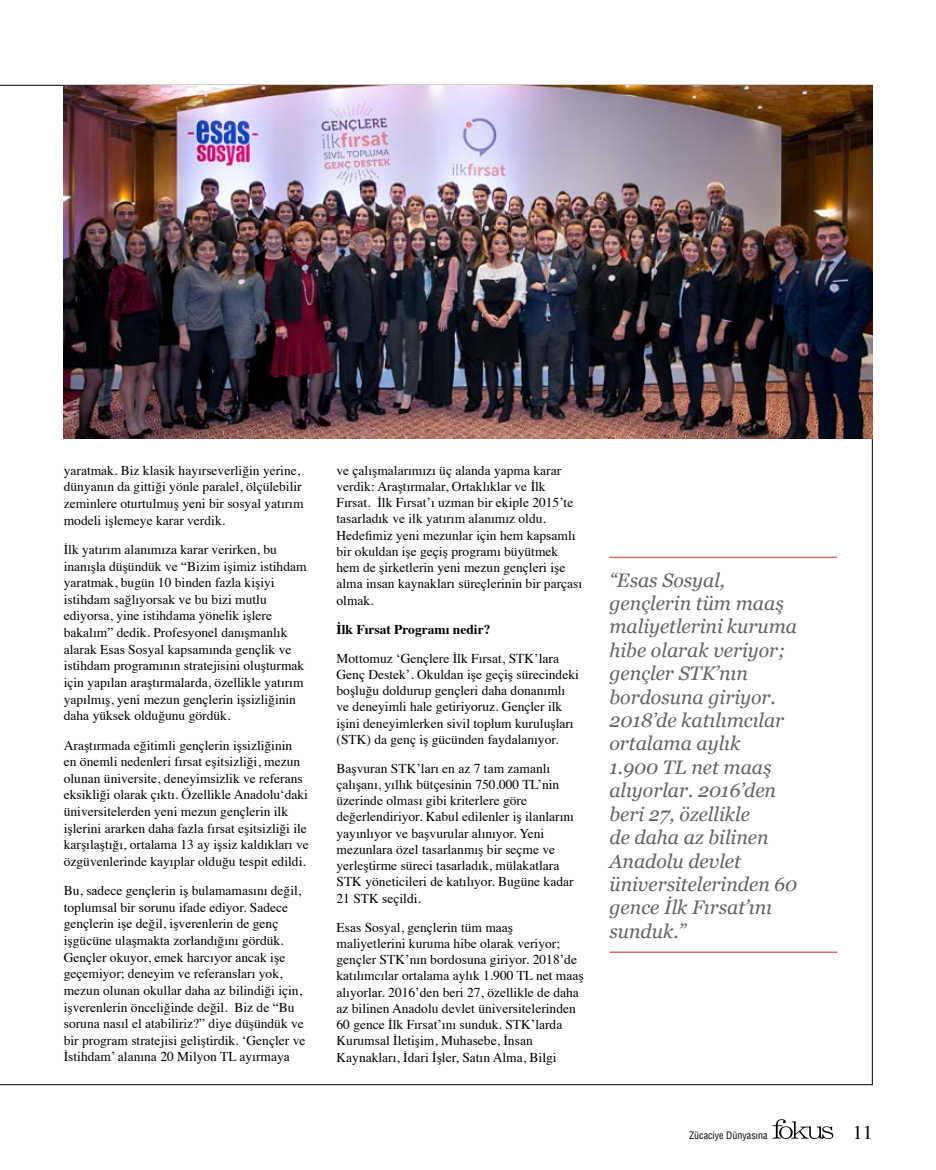
<style>
.page{position:relative;width:936px;height:1170px;background:#fff}
.page>*{position:absolute;margin:0;border:0;box-sizing:border-box;transform-origin:0 0}
.t1{font:19.65px "STIX General";color:#000}
.t2{font:italic 19.5px/23.4px "Georgia";color:#646363}
.t3{font:13.5px/16.6px "Times";color:#000}
.t4{font:700 13.5px "Times";color:#000}
.t5{font:condensed 10.05px "Helvetica LT Std";color:#000}
</style>
<div class="page">
<svg style="left:772px;top:1119px;width:61px;height:19px"></svg>
<img style="left:64px;top:85px;width:808px;height:353px">
<hr style="left:609px;top:556px;width:228px;height:2px;background:#ce716f">
<hr style="left:609px;top:951px;width:228px;height:1px;background:#ce716f">
<p class="t3" style="left:64px;top:460px;width:241px">yaratmak. Biz klasik hayırseverliğin yerine, dünyanın da gittiği yönle paralel, ölçülebilir zeminlere oturtulmuş yeni bir sosyal yatırım modeli işlemeye karar verdik.</p>
<p class="t3" style="left:64px;top:540px;width:244px">İlk yatırım alanımıza karar verirken, bu inanışla düşündük ve “Bizim işimiz istihdam yaratmak, bugün 10 binden fazla kişiyi istihdam sağlıyorsak ve bu bizi mutlu ediyorsa, yine istihdama yönelik işlere bakalım” dedik. Profesyonel danışmanlık alarak Esas Sosyal kapsamında gençlik ve istihdam programının stratejisini oluşturmak için yapılan araştırmalarda, özellikle yatırım yapılmış, yeni mezun gençlerin işsizliğinin daha yüksek olduğunu gördük.</p>
<p class="t3" style="left:64px;top:735px;width:246px">Araştırmada eğitimli gençlerin işsizliğinin<br>en önemli nedenleri fırsat eşitsizliği, mezun olunan üniversite, deneyimsizlik ve referans eksikliği olarak çıktı. Özellikle Anadolu‘daki üniversitelerden yeni mezun gençlerin ilk işlerini ararken daha fazla fırsat eşitsizliği ile karşılaştığı, ortalama 13 ay işsiz kaldıkları ve özgüvenlerinde kayıplar olduğu tespit edildi.</p>
<p class="t3" style="left:64px;top:881px;width:243px">Bu, sadece gençlerin iş bulamamasını değil, toplumsal bir sorunu ifade ediyor. Sadece gençlerin işe değil, işverenlerin de genç işgücüne ulaşmakta zorlandığını gördük.<br>Gençler okuyor, emek harcıyor ancak işe geçemiyor; deneyim ve referansları yok, mezun olunan okullar daha az bilindiği için, işverenlerin önceliğinde değil. Biz de “Bu soruna nasıl el atabiliriz?” diye düşündük ve bir program stratejisi geliştirdik. ‘Gençler ve İstihdam’ alanına 20 Milyon TL ayırmaya</p>
<p class="t3" style="left:336px;top:461px;width:247px;line-height:16.2px">ve çalışmalarımızı üç alanda yapma karar verdik: Araştırmalar, Ortaklıklar ve İlk Fırsat. İlk Fırsat’ı uzman bir ekiple 2015’te tasarladık ve ilk yatırım alanımız oldu.<br>Hedefimiz yeni mezunlar için hem kapsamlı bir okuldan işe geçiş programı büyütmek hem de şirketlerin yeni mezun gençleri işe alma insan kaynakları süreçlerinin bir parçası olmak.</p>
<p class="t4" style="left:336px;top:616px;width:155px">İlk Fırsat Programı nedir?</p>
<p class="t3" style="left:336px;top:648px;width:244px;line-height:16.2px">Mottomuz ‘Gençlere İlk Fırsat, STK’lara Genç Destek’. Okuldan işe geçiş sürecindeki boşluğu doldurup gençleri daha donanımlı ve deneyimli hale getiriyoruz. Gençler ilk işini deneyimlerken sivil toplum kuruluşları (STK) da genç iş gücünden faydalanıyor.</p>
<p class="t3" style="left:336px;top:758px;width:239px;line-height:16.2px">Başvuran STK’ları en az 7 tam zamanlı çalışanı, yıllık bütçesinin 750.000 TL’nin üzerinde olması gibi kriterlere göre değerlendiriyor. Kabul edilenler iş ilanlarını yayınlıyor ve başvurular alınıyor. Yeni mezunlara özel tasarlanmış bir seçme ve yerleştirme süreci tasarladık, mülakatlara STK yöneticileri de katılıyor. Bugüne kadar 21 STK seçildi.</p>
<p class="t3" style="left:336px;top:917px;width:249px;line-height:16.2px">Esas Sosyal, gençlerin tüm maaş maliyetlerini kuruma hibe olarak veriyor; gençler STK’nın bordosuna giriyor. 2018’de katılımcılar ortalama aylık 1.900 TL net maaş alıyorlar. 2016’den beri 27, özellikle de daha az bilinen Anadolu devlet üniversitelerinden 60 gence İlk Fırsat’ını sunduk. STK’larda Kurumsal İletişim, Muhasebe, İnsan Kaynakları, İdari İşler, Satın Alma, Bilgi</p>
<p class="t2" style="left:609px;top:567px;width:189px">“Esas Sosyal, gençlerin tüm maaş maliyetlerini kuruma hibe olarak veriyor; gençler STK’nın bordosuna giriyor.<br>2018’de katılımcılar ortalama aylık<br>1.900 TL net maaş alıyorlar. 2016’den beri 27, özellikle<br>de daha az bilinen<br>Anadolu devlet üniversitelerinden 60 gence İlk Fırsat’ını sunduk.”</p>
<p class="t5" style="left:689px;top:1128px;width:80px">Zücaciye Dünyasına</p>
<h1 class="t1" style="left:852px;top:1118px;width:21px">11</h1>
</div>
